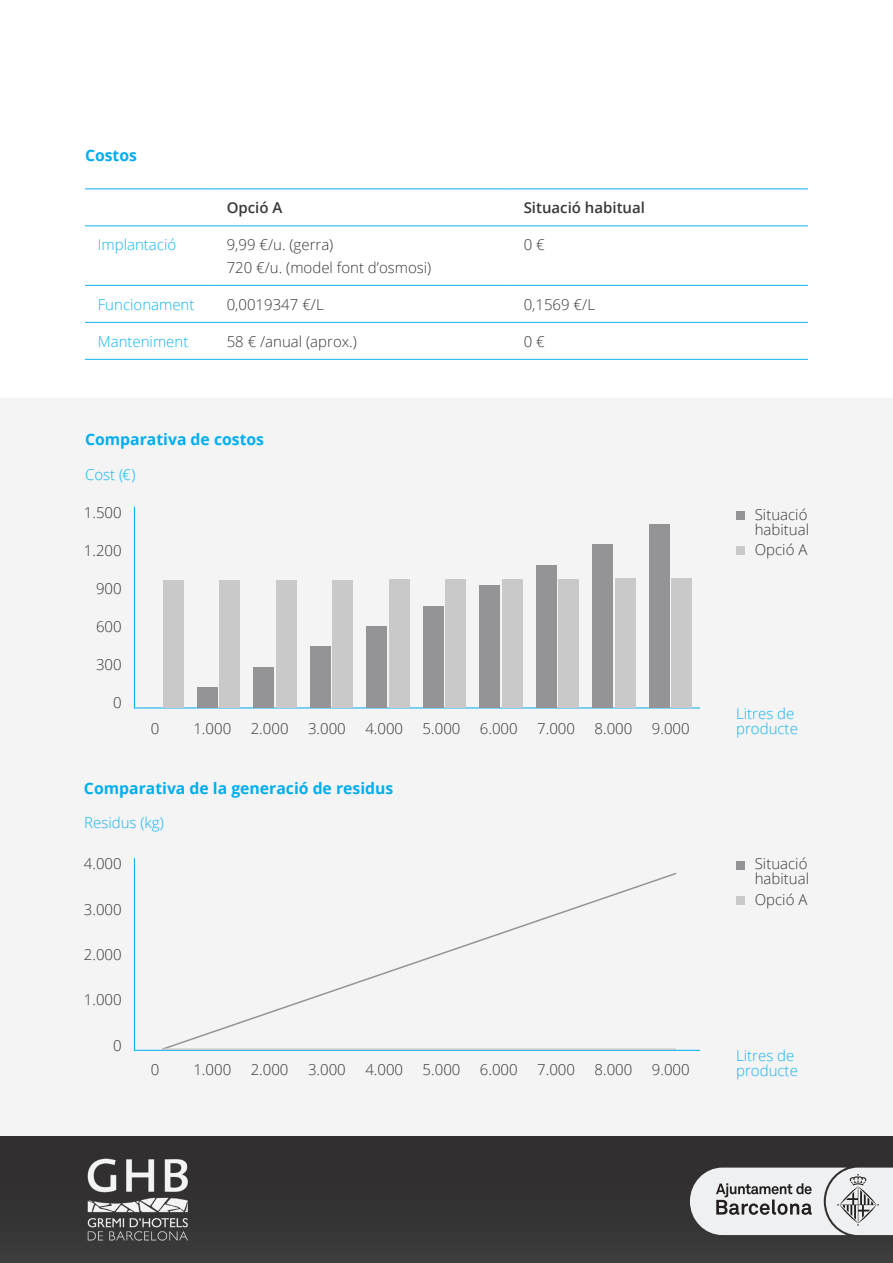
<style>
.page{position:relative;width:893px;height:1263px;background:#fff}
.page>*{position:absolute;margin:0;border:0;box-sizing:border-box;transform-origin:0 0}
.t1{font:700 15.75px "Open Sans";color:#00adef}
.t2{font:300 15px/15px "Open Sans";color:#383839}
.t3{font:300 15px/15px "Open Sans";color:#14b4f0}
.t4{font:600 15px "Open Sans";color:#383839}
</style>
<div class="page">
<div style="left:0;top:398px;width:893px;height:738px;background:#f4f4f5"></div>
<div style="left:0;top:1136px;width:893px;height:127px;background:linear-gradient(to right,#353334,#353435)"></div>
<img style="left:85px;top:1155px;width:106px;height:89px">
<svg style="left:690px;top:1167px;width:203px;height:68px"></svg>
<hr style="left:85px;top:188px;width:129px;height:1px;background:#0db1f0">
<hr style="left:214px;top:188px;width:297px;height:1px;background:#0db1f0">
<hr style="left:511px;top:188px;width:297px;height:1px;background:#0db1f0">
<hr style="left:85px;top:225px;width:129px;height:1px;background:#0db1f0">
<hr style="left:214px;top:225px;width:297px;height:1px;background:#0db1f0">
<hr style="left:511px;top:225px;width:297px;height:1px;background:#0db1f0">
<hr style="left:85px;top:285px;width:129px;height:1px;background:#0db1f0">
<hr style="left:214px;top:285px;width:297px;height:1px;background:#0db1f0">
<hr style="left:511px;top:285px;width:297px;height:1px;background:#0db1f0">
<hr style="left:85px;top:322px;width:129px;height:1px;background:#0db1f0">
<hr style="left:214px;top:322px;width:297px;height:1px;background:#0db1f0">
<hr style="left:511px;top:322px;width:297px;height:1px;background:#0db1f0">
<hr style="left:85px;top:359px;width:129px;height:1px;background:#0db1f0">
<hr style="left:214px;top:359px;width:297px;height:1px;background:#0db1f0">
<hr style="left:511px;top:359px;width:297px;height:1px;background:#0db1f0">
<hr style="left:134px;top:507px;width:1px;height:201px;background:#00adef">
<hr style="left:134px;top:858px;width:1px;height:193px;background:#00adef">
<hr style="left:134px;top:708px;width:566px;height:1px;background:#00adef">
<div style="left:736px;top:861px;width:9px;height:8px;background:#949496"></div>
<div style="left:736px;top:512px;width:9px;height:8px;background:#949496"></div>
<div style="left:736px;top:896px;width:9px;height:8px;background:#c9c9c9"></div>
<div style="left:736px;top:546px;width:9px;height:8px;background:#c9c9c9"></div>
<hr style="left:134px;top:1050px;width:566px;height:1px;background:#00adef">
<div style="left:219px;top:580px;width:21px;height:128px;background:#c9c9c9"></div>
<div style="left:197px;top:687px;width:20px;height:21px;background:#949496"></div>
<div style="left:163px;top:580px;width:20px;height:128px;background:#c9c9c9"></div>
<div style="left:276px;top:580px;width:21px;height:128px;background:#c9c9c9"></div>
<div style="left:253px;top:667px;width:21px;height:41px;background:#949496"></div>
<div style="left:332px;top:580px;width:21px;height:128px;background:#c9c9c9"></div>
<div style="left:310px;top:646px;width:21px;height:62px;background:#949496"></div>
<div style="left:389px;top:579px;width:21px;height:129px;background:#c9c9c9"></div>
<div style="left:366px;top:626px;width:21px;height:82px;background:#949496"></div>
<div style="left:446px;top:579px;width:20px;height:129px;background:#c9c9c9"></div>
<div style="left:423px;top:606px;width:21px;height:102px;background:#949496"></div>
<div style="left:502px;top:579px;width:21px;height:129px;background:#c9c9c9"></div>
<div style="left:479px;top:585px;width:21px;height:123px;background:#949496"></div>
<div style="left:559px;top:579px;width:20px;height:129px;background:#c9c9c9"></div>
<div style="left:536px;top:565px;width:21px;height:143px;background:#949496"></div>
<div style="left:615px;top:578px;width:21px;height:130px;background:#c9c9c9"></div>
<div style="left:592px;top:544px;width:21px;height:164px;background:#949496"></div>
<div style="left:672px;top:578px;width:20px;height:130px;background:#c9c9c9"></div>
<div style="left:649px;top:524px;width:21px;height:184px;background:#949496"></div>
<svg style="left:160px;top:872px;width:518px;height:179px"></svg>
<hr style="left:162px;top:1048px;width:514px;height:2px;background:#c9c9c9">
<p class="t1" style="left:85px;top:144px;width:54px">Costos</p>
<p class="t4" style="left:227px;top:197px;width:57px">Opció A</p>
<p class="t4" style="left:524px;top:197px;width:123px">Situació habitual</p>
<p class="t3" style="left:98px;top:237px;width:80px">Implantació</p>
<p class="t2" style="left:227px;top:233px;width:206px;line-height:22.5px">9,99 €/u. (gerra)<br>720 €/u. (model font d’osmosi)</p>
<p class="t2" style="left:524px;top:237px;width:23px">0 €</p>
<p class="t3" style="left:98px;top:296px;width:98px">Funcionament</p>
<p class="t2" style="left:227px;top:296px;width:99px">0,0019347 €/L</p>
<p class="t2" style="left:524px;top:296px;width:73px">0,1569 €/L</p>
<p class="t3" style="left:98px;top:333px;width:92px">Manteniment</p>
<p class="t2" style="left:227px;top:333px;width:132px">58 € /anual (aprox.)</p>
<p class="t2" style="left:524px;top:333px;width:23px">0 €</p>
<p class="t1" style="left:85px;top:428px;width:181px">Comparativa de costos</p>
<p class="t3" style="left:85px;top:466px;width:52px">Cost (€)</p>
<p class="t2" style="left:84px;top:505px;width:39px">1.500</p>
<p class="t2" style="left:84px;top:543px;width:39px">1.200</p>
<p class="t2" style="left:96px;top:581px;width:27px">900</p>
<p class="t2" style="left:96px;top:619px;width:27px">600</p>
<p class="t2" style="left:96px;top:657px;width:27px">300</p>
<p class="t2" style="left:113px;top:694px;width:10px">0</p>
<p class="t2" style="left:151px;top:720px;width:10px">0</p>
<p class="t2" style="left:193px;top:720px;width:39px">1.000</p>
<p class="t2" style="left:251px;top:720px;width:39px">2.000</p>
<p class="t2" style="left:308px;top:720px;width:39px">3.000</p>
<p class="t2" style="left:365px;top:720px;width:39px">4.000</p>
<p class="t2" style="left:423px;top:720px;width:39px">5.000</p>
<p class="t2" style="left:480px;top:720px;width:39px">6.000</p>
<p class="t2" style="left:537px;top:720px;width:39px">7.000</p>
<p class="t2" style="left:595px;top:720px;width:39px">8.000</p>
<p class="t2" style="left:652px;top:720px;width:39px">9.000</p>
<p class="t1" style="left:84px;top:777px;width:311px">Comparativa de la generació de residus</p>
<p class="t3" style="left:84px;top:815px;width:81px">Residus (kg)</p>
<p class="t2" style="left:84px;top:856px;width:39px">4.000</p>
<p class="t2" style="left:84px;top:901px;width:39px">3.000</p>
<p class="t2" style="left:84px;top:947px;width:39px">2.000</p>
<p class="t2" style="left:84px;top:992px;width:39px">1.000</p>
<p class="t2" style="left:113px;top:1037px;width:10px">0</p>
<p class="t2" style="left:151px;top:1062px;width:10px">0</p>
<p class="t2" style="left:193px;top:1062px;width:39px">1.000</p>
<p class="t2" style="left:251px;top:1062px;width:39px">2.000</p>
<p class="t2" style="left:308px;top:1062px;width:39px">3.000</p>
<p class="t2" style="left:365px;top:1062px;width:39px">4.000</p>
<p class="t2" style="left:423px;top:1062px;width:39px">5.000</p>
<p class="t2" style="left:480px;top:1062px;width:39px">6.000</p>
<p class="t2" style="left:537px;top:1062px;width:39px">7.000</p>
<p class="t2" style="left:595px;top:1062px;width:39px">8.000</p>
<p class="t2" style="left:652px;top:1062px;width:39px">9.000</p>
<p class="t2" style="left:755px;top:506px;width:56px">Situació habitual</p>
<p class="t2" style="left:755px;top:541px;width:54px">Opció A</p>
<p class="t3" style="left:736px;top:705px;width:63px">Litres de producte</p>
<p class="t2" style="left:755px;top:856px;width:56px">Situació habitual</p>
<p class="t2" style="left:755px;top:891px;width:54px">Opció A</p>
<p class="t3" style="left:736px;top:1047px;width:63px">Litres de producte</p>
</div>
